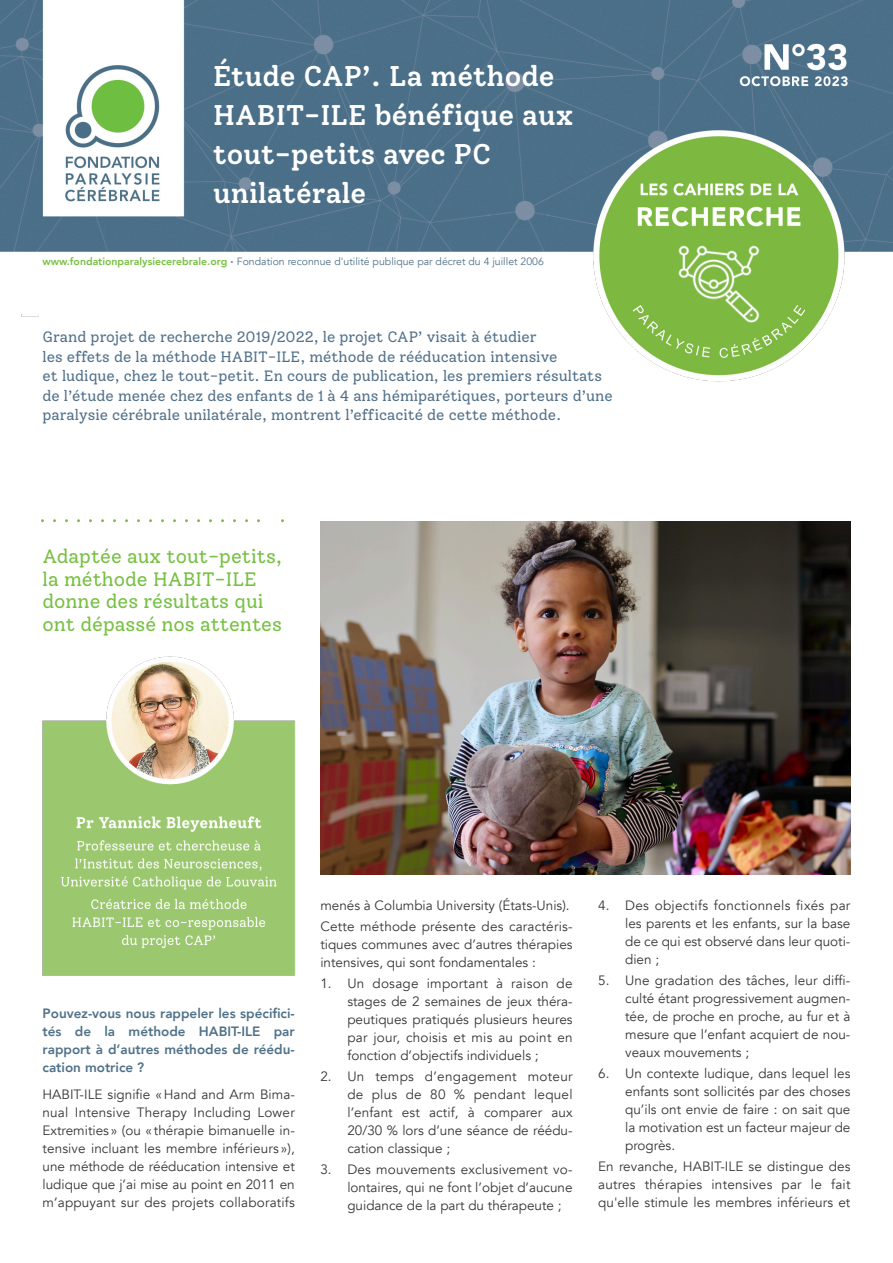
<style>
.page{position:relative;width:893px;height:1263px;background:#fff}
.page>*{position:absolute;margin:0;border:0;box-sizing:border-box;transform-origin:0 0}
.t1{font:500 28.5px/39px "Solway";color:#fff}
.t2{font:19.5px/22.5px "Solway";color:#77c043}
.t3{font:15px/19.5px "Solway";color:#52718a}
.t4{font:13.5px/18px "Avenir";color:#393536;text-align:justify}
.t5{font:800 13.5px/18px "Avenir";color:#507289;text-align:justify}
.t6{font:10.5px "Avenir";color:#507289}
.s1{font-weight:800;color:#77c043}
.s2{font-weight:900;color:#647f95}
</style>
<div class="page">
<img style="left:0;top:0;width:893px;height:976px">
<img style="left:320px;top:521px;width:530px;height:354px">
<svg style="left:43px;top:519px;width:252px;height:3px"></svg>
<h1 class="t1" style="left:213px;top:57px;width:362px">Étude CAP’. La méthode<br>HABIT-ILE bénéfique aux tout-petits avec PC unilatérale</h1>
<p class="t6" style="left:43px;top:254px;width:503px"><span class="s1">www.fondationparalysiecerebrale.org</span> <span class="s2">·</span> Fondation reconnue d'utilité publique par décret du 4 juillet 2006</p>
<p class="t3" style="left:43px;top:327px;width:572px">Grand projet de recherche 2019/2022, le projet CAP’ visait à étudier<br>les effets de la méthode HABIT-ILE, méthode de rééducation intensive<br>et ludique, chez le tout-petit. En cours de publication, les premiers résultats de l’étude menée chez des enfants de 1 à 4 ans hémiparétiques, porteurs d’une paralysie cérébrale unilatérale, montrent l’efficacité de cette méthode.</p>
<h2 class="t2" style="left:43px;top:545px;width:241px">Adaptée aux tout-petits, la méthode HABIT-ILE donne des résultats qui ont dépassé nos attentes</h2>
<p class="t5" style="left:43px;top:1004px;width:254px">Pouvez-vous nous rappeler les spécifici&shy;tés de la méthode HABIT-ILE par rapport à d’autres méthodes de réédu&shy;cation motrice ?</p>
<p class="t4" style="left:43px;top:1085px;width:254px">HABIT-ILE signifie « Hand and Arm Bima&shy;nual Intensive Therapy Including Lower Extremities » (ou « thérapie bimanuelle in&shy;tensive incluant les membre inférieurs »), une méthode de rééducation intensive et ludique que j’ai mise au point en 2011 en m’appuyant sur des projets collaboratifs</p>
<p class="t4" style="left:320px;top:895px;width:254px;line-height:21px">menés à Columbia University (États-Unis).<br>Cette méthode présente des caractéris-</p>
<p class="t4" style="left:320px;top:935px;width:254px">tiques communes avec d’autres thérapies intensives, qui sont fondamentales :</p>
<p class="t4" style="left:347px;top:974px;width:227px;text-indent:-27px">1. Un dosage important à raison de stages de 2 semaines de jeux théra&shy;peutiques pratiqués plusieurs heures par jour, choisis et mis au point en fonction d’objectifs individuels ;</p>
<p class="t4" style="left:347px;top:1067px;width:227px;text-indent:-27px">2. Un temps d’engagement moteur de plus de 80 % pendant lequel l’enfant est actif, à comparer aux 20/30 % lors d’une séance de réédu&shy;cation classique ;</p>
<p class="t4" style="left:347px;top:1160px;width:227px;text-indent:-27px">3. Des mouvements exclusivement vo&shy;lontaires, qui ne font l’objet d’aucune guidance de la part du thérapeute ;</p>
<p class="t4" style="left:625px;top:896px;width:227px;text-indent:-27px">4. Des objectifs fonctionnels fixés par les parents et les enfants, sur la base de ce qui est observé dans leur quoti&shy;dien ;</p>
<p class="t4" style="left:625px;top:971px;width:227px;text-indent:-27px">5. Une gradation des tâches, leur diffi&shy;culté étant progressivement augmen&shy;tée, de proche en proche, au fur et à mesure que l’enfant acquiert de nou&shy;veaux mouvements ;</p>
<p class="t4" style="left:625px;top:1064px;width:227px;text-indent:-27px">6. Un contexte ludique, dans lequel les enfants sont sollicités par des choses qu’ils ont envie de faire : on sait que la motivation est un facteur majeur de progrès.</p>
<p class="t4" style="left:598px;top:1157px;width:254px">En revanche, HABIT-ILE se distingue des autres thérapies intensives par le fait qu'elle stimule les membres inférieurs et</p>
</div>
